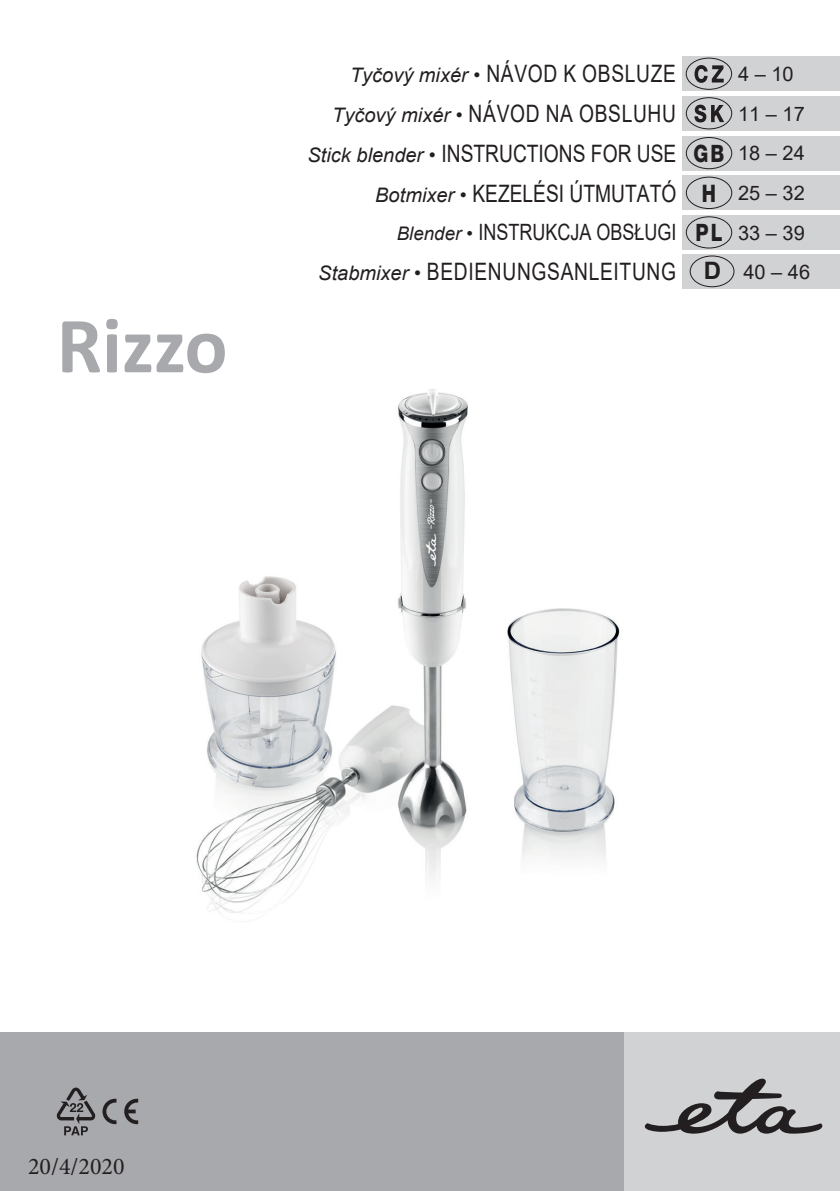
<style>
.page{position:relative;width:840px;height:1191px;background:#fff}
.page>*{position:absolute;margin:0;border:0;box-sizing:border-box;transform-origin:0 0}
.t1{font:700 80.4px "Calibri";color:#a8a9ad}
.t2{font:24px "Arial";letter-spacing:.035em;color:#231f20;scale:.8 1}
.t3{font:24px "Arial";color:#231f20;scale:.8 1}
.t4{font:24px "Minion Pro";color:#231f20}
.t5{font:700 24px "Arial";color:#231f20}
.t6{font:22.4px "Arial";color:#231f20;scale:.8 1}
.t7{font:20px "Arial";color:#231f20}
.s1{font-style:italic;font-size:20px}
.s2{font-family:"Helvetica Neue CE";font-weight:800}
.s3{font-size:20px}
.s4{font-family:"Helvetica Neue CE";font-weight:800;font-size:24.2px}
.s5{font-style:italic;font-size:18.8px}
.s6{font-family:"Helvetica Neue CE";font-weight:800;font-size:24px}
</style>
<div class="page">
<div style="left:681px;top:176px;width:158px;height:34px;background:#d1d2d4"></div>
<div style="left:685px;top:177px;width:46px;height:32px;border:1px solid #231f20;border-radius:50%"></div>
<div style="left:0;top:1032px;width:839px;height:159px;background:#a8a9ad"></div>
<div style="left:624px;top:1032px;width:215px;height:159px;background:#d1d2d4"></div>
<svg style="left:644px;top:1078px;width:177px;height:55px"></svg>
<svg style="left:124px;top:1098px;width:14px;height:26px"></svg>
<svg style="left:102px;top:1098px;width:14px;height:26px"></svg>
<svg style="left:57px;top:1087px;width:38px;height:48px"></svg>
<div style="left:681px;top:57px;width:158px;height:34px;background:#d1d2d4"></div>
<svg style="left:694px;top:65px;width:29px;height:18px"></svg>
<div style="left:685px;top:58px;width:46px;height:32px;border:1px solid #231f20;border-radius:50%"></div>
<div style="left:681px;top:96px;width:158px;height:34px;background:#d1d2d4"></div>
<svg style="left:694px;top:105px;width:29px;height:17px"></svg>
<div style="left:685px;top:97px;width:46px;height:32px;border:1px solid #231f20;border-radius:50%"></div>
<div style="left:681px;top:136px;width:158px;height:34px;background:#d1d2d4"></div>
<div style="left:685px;top:137px;width:46px;height:32px;border:1px solid #231f20;border-radius:50%"></div>
<div style="left:681px;top:215px;width:158px;height:34px;background:#d1d2d4"></div>
<div style="left:685px;top:216px;width:46px;height:32px;border:1px solid #231f20;border-radius:50%"></div>
<img style="left:196px;top:389px;width:424px;height:526px">
<div style="left:681px;top:254px;width:158px;height:34px;background:#d1d2d4"></div>
<div style="left:689px;top:255px;width:45px;height:32px;border:1px solid #231f20;border-radius:50%"></div>
<h1 class="t1" style="left:57px;top:289px;width:172px">Rizzo</h1>
<p class="t2" style="left:350px;top:57px;width:409px"><span class="s1">Tyčový mixér •</span> NÁVOD K OBSLUZE</p>
<p class="t7" style="left:737px;top:60px;width:57px">4 – 10</p>
<p class="t2" style="left:332px;top:97px;width:431px"><span class="s1">Tyčový mixér •</span> NÁVOD NA OBSLUHU</p>
<p class="t7" style="left:737px;top:100px;width:68px">11 – 17</p>
<p class="t3" style="left:307px;top:137px;width:622px"><span class="s1">Stick blender •</span> INSTRUCTIONS FOR USE <span class="s2">GB</span> <span class="s3">18 – 24</span></p>
<p class="t3" style="left:375px;top:177px;width:538px"><span class="s1">Botmixer •</span> KEZELÉSI ÚTMUTATÓ <span class="s4">H</span> <span class="s3">25 – 32</span></p>
<p class="t6" style="left:396px;top:216px;width:511px"><span class="s5">Blender •</span> INSTRUKCJA OBSŁUGI <span class="s6">PL</span> <span class="s3">33 – 39</span></p>
<p class="t5" style="left:703px;top:254px;width:19px">D</p>
<p class="t2" style="left:318px;top:255px;width:448px"><span class="s1">Stabmixer •</span> BEDIENUNGSANLEITUNG</p>
<p class="t7" style="left:743px;top:258px;width:68px">40 – 46</p>
<p class="t4" style="left:28px;top:1150px;width:98px">20/4/2020</p>
</div>
